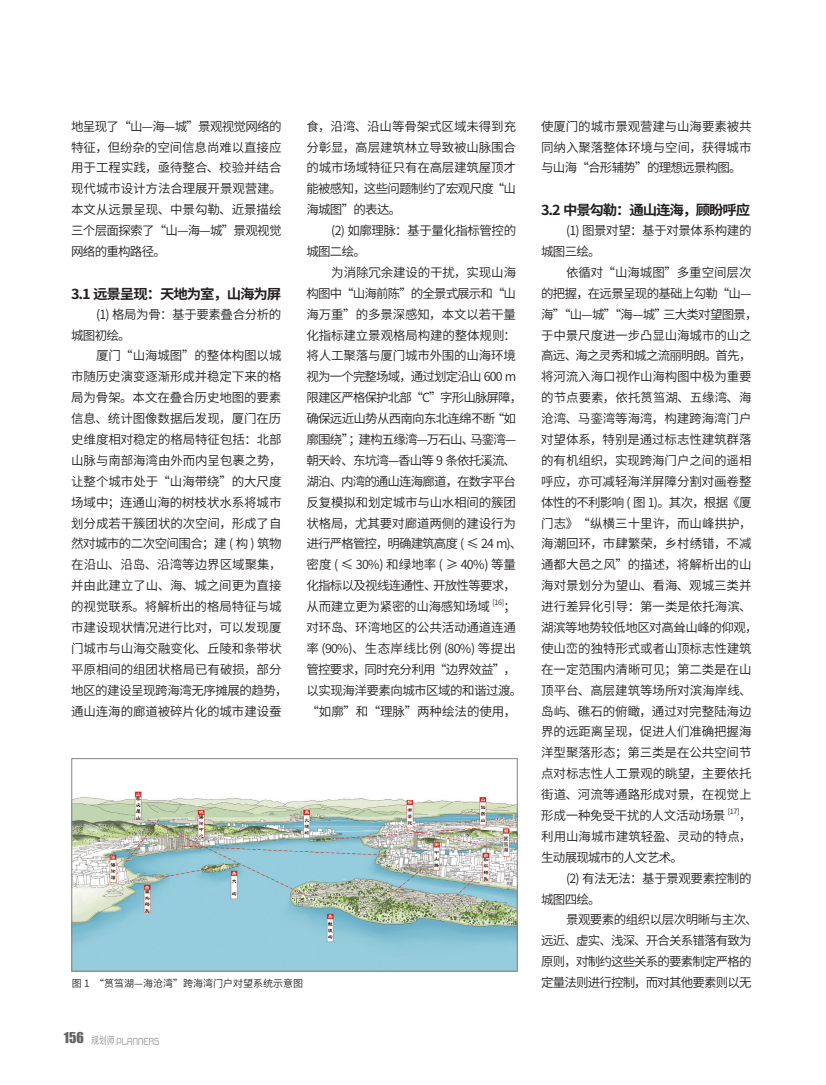
<style>
.page{position:relative;width:826px;height:1085px;background:#fff}
.page>*{position:absolute;margin:0;border:0;box-sizing:border-box;transform-origin:0 0}
.二级标题{font:700 13.75px "Source Han Sans CN";letter-spacing:-.075em;color:#231f20;scale:1.05 1}
.t1{font:13.75px "Impact";color:#636366}
.正文{font:12.5px/20.9px "Source Han Sans CN";letter-spacing:-.01em;color:#231f20;text-align:justify}
.正文-2{font:12.5px/20.9px "Source Han Sans CN";letter-spacing:-.06em;color:#231f20}
.正文-3{font:12.5px/20.9px "Source Han Sans CN";letter-spacing:-.035em;color:#231f20}
.正文-4{font:12.5px/20.9px "Source Han Sans CN";letter-spacing:-.07em;color:#231f20}
.图说{font:10px "Source Han Sans CN";color:#231f20}
.正文-5{font:7.25px "Source Han Sans CN";color:#231f20}
</style>
<div class="page">
<img style="left:91px;top:1035px;width:68px;height:9px">
<img style="left:73px;top:791px;width:442px;height:178px">
<div style="left:71px;top:758px;width:446px;height:213px;border:1px solid #808285"></div>
<p class="正文" style="left:71px;top:116px;width:212px">地呈现了“山—海—城”景观视觉网络的特征，但纷杂的空间信息尚难以直接应用于工程实践，亟待整合、校验并结合现代城市设计方法合理展开景观营建。本文从远景呈现、中景勾勒、近景描绘三个层面探索了“山—海—城”景观视觉网络的重构路径。</p>
<p class="二级标题" style="left:71px;top:286px;width:202px">3.1 远景呈现：天地为室，山海为屏</p>
<p class="正文-3" style="left:71px;top:304px;width:212px;text-indent:25px">(1) 格局为骨：基于要素叠合分析的城图初绘。</p>
<p class="正文" style="left:71px;top:345px;width:218px;text-align:left;text-indent:25px">厦门“山海城图”的整体构图以城市随历史演变逐渐形成并稳定下来的格局为骨架。本文在叠合历史地图的要素信息、统计图像数据后发现，厦门在历史维度相对稳定的格局特征包括：北部山脉与南部海湾由外而内呈包裹之势，让整个城市处于“山海带绕”的大尺度场域中；连通山海的树枝状水系将城市划分成若干簇团状的次空间，形成了自然对城市的二次空间围合；建 ( 构 ) 筑物在沿山、沿岛、沿湾等边界区域聚集，并由此建立了山、海、城之间更为直接的视觉联系。将解析出的格局特征与城市建设现状情况进行比对，可以发现厦门城市与山海交融变化、丘陵和条带状平原相间的组团状格局已有破损，部分地区的建设呈现跨海湾无序摊展的趋势，通山连海的廊道被碎片化的城市建设蚕</p>
<p class="正文" style="left:306px;top:116px;width:211px">食，沿湾、沿山等骨架式区域未得到充分彰显，高层建筑林立导致被山脉围合的城市场域特征只有在高层建筑屋顶才能被感知，这些问题制约了宏观尺度“山海城图”的表达。</p>
<p class="正文-3" style="left:306px;top:220px;width:211px;text-indent:25px">(2) 如廓理脉：基于量化指标管控的城图二绘。</p>
<p class="正文-2" style="left:306px;top:262px;width:217px;text-indent:25px">为消除冗余建设的干扰，实现山海构图中“山海前陈”的全景式展示和“山海万重”的多景深感知，本文以若干量化指标建立景观格局构建的整体规则：将人工聚落与厦门城市外围的山海环境视为一个完整场域，通过划定沿山 600 m限建区严格保护北部“C”字形山脉屏障，确保远近山势从西南向东北连绵不断“如廓围绕”；建构五缘湾—万石山、马銮湾—朝天岭、东坑湾—香山等 9 条依托溪流、湖泊、内湾的通山连海廊道，在数字平台反复模拟和划定城市与山水相间的簇团状格局，尤其要对廊道两侧的建设行为进行严格管控，明确建筑高度 ( ≤ 24 m)、密度 ( ≤ 30%) 和绿地率 ( ≥ 40%) 等量化指标以及视线连通性、开放性等要求，从而建立更为紧密的山海感知场域</p>
<p class="正文-5" style="left:492px;top:598px;width:13px">[16]</p>
<p class="正文" style="left:306px;top:596px;width:217px;text-align:left;text-indent:197px">；对环岛、环湾地区的公共活动通道连通率 (90%)、生态岸线比例 (80%) 等提出管控要求，同时充分利用“边界效益”，以实现海洋要素向城市区域的和谐过渡。“如廓”和“理脉”两种绘法的使用，</p>
<p class="正文" style="left:541px;top:116px;width:212px">使厦门的城市景观营建与山海要素被共同纳入聚落整体环境与空间，获得城市与山海“合形辅势”的理想远景构图。</p>
<p class="二级标题" style="left:541px;top:202px;width:201px">3.2 中景勾勒：通山连海，顾盼呼应</p>
<p class="正文-3" style="left:541px;top:220px;width:212px;text-indent:25px">(1) 图景对望：基于对景体系构建的城图三绘。</p>
<p class="正文" style="left:541px;top:262px;width:218px;text-align:left;text-indent:25px">依循对“山海城图”多重空间层次的把握，在远景呈现的基础上勾勒“山—海”“山—城”“海—城”三大类对望图景，于中景尺度进一步凸显山海城市的山之高远、海之灵秀和城之流丽明朗。首先，将河流入海口视作山海构图中极为重要的节点要素，依托筼筜湖、五缘湾、海沧湾、马銮湾等海湾，构建跨海湾门户对望体系，特别是通过标志性建筑群落的有机组织，实现跨海门户之间的遥相呼应，亦可减轻海洋屏障分割对画卷整体性的不利影响 ( 图 1)。其次，根据《厦门志》“纵横三十里许，而山峰拱护，海潮回环，市肆繁荣，乡村绣错，不减通都大邑之风”的描述，将解析出的山海对景划分为望山、看海、观城三类并进行差异化引导：第一类是依托海滨、湖滨等地势较低地区对高耸山峰的仰观，使山峦的独特形式或者山顶标志性建筑在一定范围内清晰可见；第二类是在山顶平台、高层建筑等场所对滨海岸线、岛屿、礁石的俯瞰，通过对完整陆海边界的远距离呈现，促进人们准确把握海洋型聚落形态；第三类是在公共空间节点对标志性人工景观的眺望，主要依托街道、河流等通路形成对景，在视觉上形成一种免受干扰的人文活动场景</p>
<p class="正文-5" style="left:728px;top:807px;width:13px">[17]</p>
<p class="正文" style="left:541px;top:805px;width:212px;text-indent:198px">，利用山海城市建筑轻盈、灵动的特点，生动展现城市的人文艺术。</p>
<p class="正文-3" style="left:541px;top:867px;width:212px;text-indent:25px">(2) 有法无法：基于景观要素控制的城图四绘。</p>
<p class="正文-4" style="left:541px;top:909px;width:218px;text-indent:25px">景观要素的组织以层次明晰与主次、远近、虚实、浅深、开合关系错落有致为原则，对制约这些关系的要素制定严格的</p>
<p class="图说" style="left:72px;top:977px;width:233px">图 1 “筼筜湖—海沧湾”跨海湾门户对望系统示意图</p>
<p class="正文-4" style="left:541px;top:972px;width:212px">定量法则进行控制，而对其他要素则以无</p>
<p class="t1" style="left:64px;top:1026px;width:22px">156</p>
</div>
